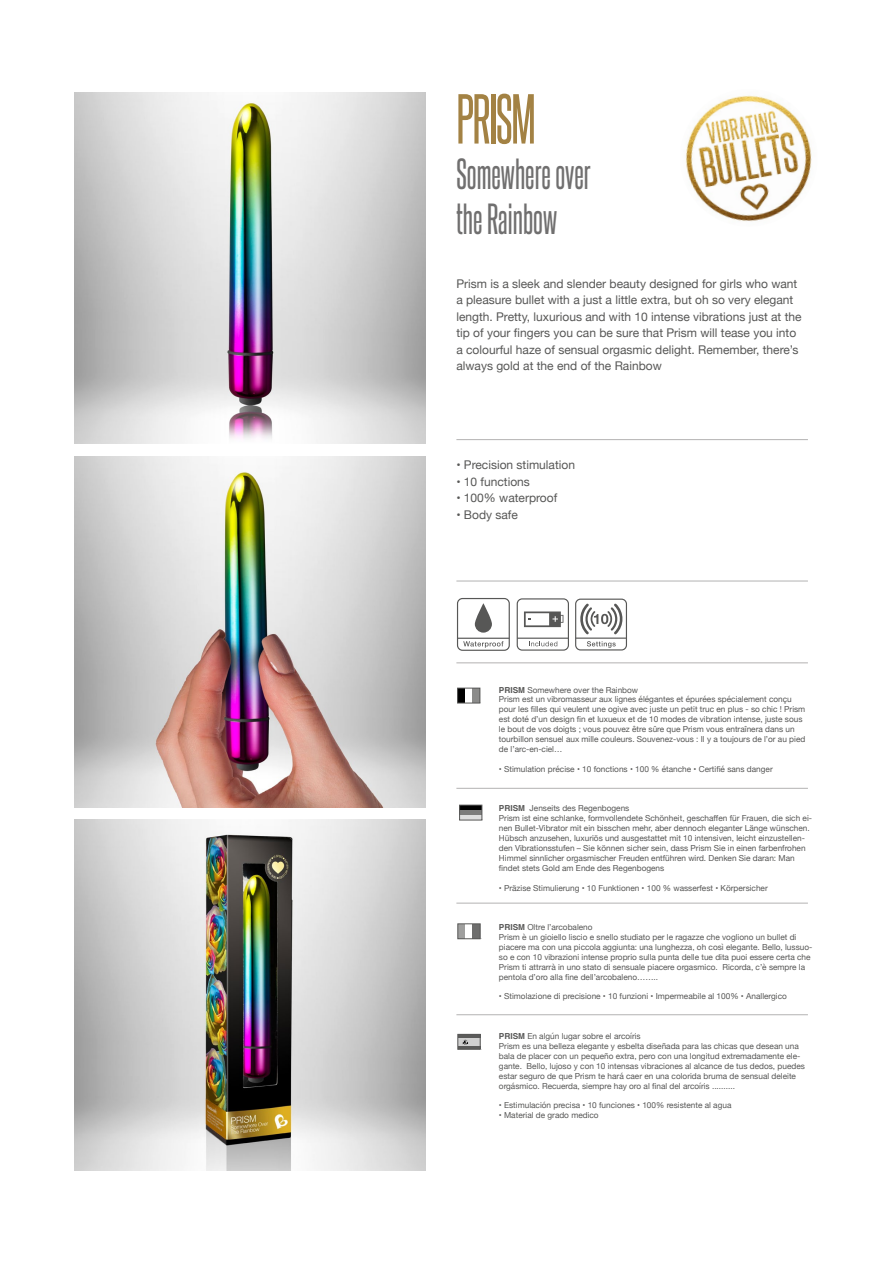
<style>
.page{position:relative;width:893px;height:1263px;background:#fff}
.page>*{position:absolute;margin:0;border:0;box-sizing:border-box;transform-origin:0 0}
.t1{font:60px "Steelfish Rg";letter-spacing:-.025em;color:#a38244;scale:.9 1}
.t2{font:37.5px/45px "Steelfish Rg";color:#706f6f;scale:.9 1}
.t3{font:12px/16.5px "Helvetica Neue";color:#575756}
.t4{font:8.25px/9.9px "Helvetica Neue";color:#575756}
.s1{font-family:"Helvetica";font-weight:700}
</style>
<div class="page">
<div style="left:458px;top:688px;width:7px;height:15px;background:#000"></div>
<div style="left:472px;top:688px;width:8px;height:15px;background:#8b8b8a"></div>
<div style="left:457px;top:688px;width:23px;height:15px;border:1px solid #575756"></div>
<div style="left:460px;top:815px;width:22px;height:5px;background:#dedede"></div>
<div style="left:460px;top:810px;width:22px;height:5px;background:#7c7c7b"></div>
<div style="left:460px;top:805px;width:22px;height:5px;background:#000"></div>
<div style="left:459px;top:805px;width:23px;height:15px;border:1px solid #575756"></div>
<div style="left:458px;top:924px;width:7px;height:15px;background:#9f9f9e"></div>
<div style="left:473px;top:924px;width:7px;height:15px;background:#6e6e6d"></div>
<div style="left:457px;top:923px;width:24px;height:16px;border:1px solid #575756"></div>
<svg style="left:459px;top:1036px;width:20px;height:12px"></svg>
<div style="left:457px;top:1034px;width:24px;height:16px;border:1px solid #575756"></div>
<hr style="left:456px;top:581px;width:352px;height:1px;background:#b3b2b2">
<hr style="left:456px;top:662px;width:352px;height:1px;background:#b3b2b2">
<hr style="left:456px;top:439px;width:352px;height:1px;background:#b3b2b2">
<img style="left:74px;top:820px;width:351px;height:351px">
<img style="left:74px;top:456px;width:351px;height:351px">
<img style="left:74px;top:92px;width:351px;height:351px">
<svg style="left:516px;top:598px;width:53px;height:53px"></svg>
<div style="left:575px;top:599px;width:52px;height:51px;border:1px solid #575756;border-radius:5px"></div>
<hr style="left:576px;top:637px;width:50px;height:2px;background:#575756">
<svg style="left:580px;top:603px;width:43px;height:31px"></svg>
<svg style="left:587px;top:641px;width:29px;height:7px"></svg>
<div style="left:457px;top:598px;width:53px;height:53px;border:1px solid #575756;border-radius:5px"></div>
<svg style="left:475px;top:603px;width:17px;height:30px"></svg>
<hr style="left:457px;top:638px;width:52px;height:1px;background:#575756">
<svg style="left:463px;top:641px;width:40px;height:7px"></svg>
<img style="left:685px;top:95px;width:127px;height:127px">
<hr style="left:456px;top:788px;width:352px;height:1px;background:#b3b2b2">
<hr style="left:456px;top:903px;width:352px;height:1px;background:#b3b2b2">
<hr style="left:456px;top:1014px;width:352px;height:1px;background:#b3b2b2">
<h1 class="t1" style="left:456px;top:82px;width:90px">PRISM</h1>
<h2 class="t2" style="left:456px;top:150px;width:151px">Somewhere over the Rainbow</h2>
<p class="t3" style="left:456px;top:276px;width:347px">Prism is a sleek and slender beauty designed for girls who want a pleasure bullet with a just a little extra, but oh so very elegant length. Pretty, luxurious and with 10 intense vibrations just at the tip of your fingers you can be sure that Prism will tease you into a colourful haze of sensual orgasmic delight. Remember, there’s always gold at the end of the Rainbow</p>
<h3 class="t3" style="left:456px;top:457px;width:120px">• Precision stimulation</h3>
<h3 class="t3" style="left:456px;top:474px;width:75px">• 10 functions</h3>
<h3 class="t3" style="left:456px;top:490px;width:102px">• 100% waterproof</h3>
<h3 class="t3" style="left:456px;top:507px;width:63px">• Body safe</h3>
<p class="t4" style="left:499px;top:685px;width:308px"><span class="s1">PRISM</span> Somewhere over the Rainbow<br>Prism est un vibromasseur aux lignes élégantes et épurées spécialement conçu pour les filles qui veulent une ogive avec juste un petit truc en plus - so chic ! Prism est doté d’un design fin et luxueux et de 10 modes de vibration intense, juste sous le bout de vos doigts ; vous pouvez être sûre que Prism vous entraînera dans un tourbillon sensuel aux mille couleurs. Souvenez-vous : Il y a toujours de l’or au pied de l’arc-en-ciel…</p>
<p class="t4" style="left:499px;top:764px;width:275px">• Stimulation précise • 10 fonctions • 100 % étanche • Certifié sans danger</p>
<p class="t4" style="left:499px;top:804px;width:315px"><span class="s1">PRISM</span> Jenseits des Regenbogens<br>Prism ist eine schlanke, formvollendete Schönheit, geschaffen für Frauen, die sich ei&shy;nen Bullet-Vibrator mit ein bisschen mehr, aber dennoch eleganter Länge wünschen.<br>Hübsch anzusehen, luxuriös und ausgestattet mit 10 intensiven, leicht einzustellen&shy;den Vibrationsstufen – Sie können sicher sein, dass Prism Sie in einen farbenfrohen Himmel sinnlicher orgasmischer Freuden entführen wird. Denken Sie daran: Man findet stets Gold am Ende des Regenbogens</p>
<p class="t4" style="left:499px;top:883px;width:270px">• Präzise Stimulierung • 10 Funktionen • 100 % wasserfest • Körpersicher</p>
<p class="t4" style="left:499px;top:923px;width:315px"><span class="s1">PRISM</span> Oltre l’arcobaleno<br>Prism è un gioiello liscio e snello studiato per le ragazze che vogliono un bullet di piacere ma con una piccola aggiunta: una lunghezza, oh così elegante. Bello, lussuo&shy;so e con 10 vibrazioni intense proprio sulla punta delle tue dita puoi essere certa che Prism ti attrarrà in uno stato di sensuale piacere orgasmico. Ricorda, c’è sempre la pentola d’oro alla fine dell’arcobaleno……..</p>
<p class="t4" style="left:499px;top:992px;width:289px">• Stimolazione di precisione • 10 funzioni • Impermeabile al 100% • Anallergico</p>
<p class="t4" style="left:499px;top:1032px;width:307px"><span class="s1">PRISM</span> En algún lugar sobre el arcoíris<br>Prism es una belleza elegante y esbelta diseñada para las chicas que desean una bala de placer con un pequeño extra, pero con una longitud extremadamente ele&shy;gante. Bello, lujoso y con 10 intensas vibraciones al alcance de tus dedos, puedes estar seguro de que Prism te hará caer en una colorida bruma de sensual deleite orgásmico. Recuerda, siempre hay oro al final del arcoíris ..........</p>
<p class="t4" style="left:499px;top:1101px;width:234px">• Estimulación precisa • 10 funciones • 100% resistente al agua</p>
<p class="t4" style="left:499px;top:1111px;width:101px">• Material de grado medico</p>
</div>
